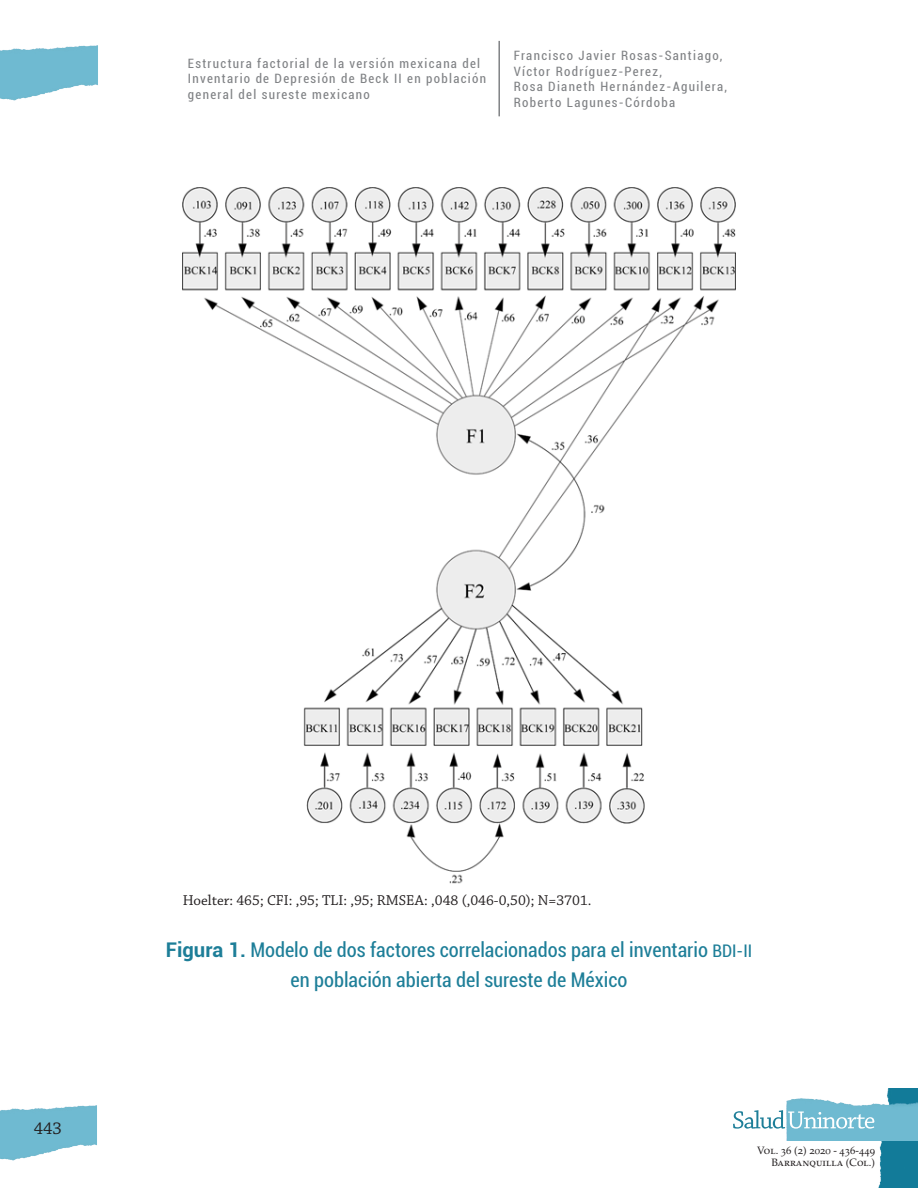
<style>
.page{position:relative;width:918px;height:1188px;background:#fff}
.page>*{position:absolute;margin:0;border:0;box-sizing:border-box;transform-origin:0 0}
.t1{font:condensed 20.25px/30.3px "Roboto";color:#1d7e98;text-align:center}
.t2{font:18px "Chaparral Pro";color:#231f20}
.t3{font:15px "Chaparral Pro";color:#231f20}
.t4{font:condensed 12.9px/15.9px "Roboto";letter-spacing:.1em;color:#808285}
.t5{font:10.65px/12.8px "Palatino LT Std";color:#231f20;text-align:right}
.s1{font-weight:700;font-stretch:normal}
.s2{font-size:17.4px}
</style>
<div class="page">
<img style="left:0;top:1105px;width:97px;height:56px">
<img style="left:0;top:45px;width:98px;height:56px">
<img style="left:878px;top:1088px;width:40px;height:100px">
<img style="left:787px;top:1097px;width:131px;height:44px">
<svg style="left:733px;top:1110px;width:141px;height:19px"></svg>
<hr style="left:498px;top:41px;width:2px;height:75px;background:#808285">
<img style="left:183px;top:187px;width:552px;height:697px">
<p class="t4" style="left:188px;top:55px;width:300px">Estructura factorial de la versión mexicana del<br>Inventario de Depresión de Beck II en población general del sureste mexicano</p>
<p class="t4" style="left:514px;top:47px;width:215px">Francisco Javier Rosas-Santiago,<br>Víctor Rodríguez-Perez,<br>Rosa Dianeth Hernández-Aguilera,<br>Roberto Lagunes-Córdoba</p>
<h2 class="t2" style="left:34px;top:1118px;width:30px">443</h2>
<p class="t3" style="left:183px;top:892px;width:410px">Hoelter: 465; CFI: ,95; TLI: ,95; RMSEA: ,048 (,046-0,50); N=3701.</p>
<h1 class="t1" style="left:166px;top:934px;width:588px"><span class="s1">Figura 1.</span> Modelo de dos factores correlacionados para el inventario <span class="s2">BDI-II </span>en población abierta del sureste de México</h1>
<p class="t5" style="left:757px;top:1144px;width:119px">Vol. 36 (2) 2020 - 436-449<br>Barranquilla (Col.)</p>
</div>
